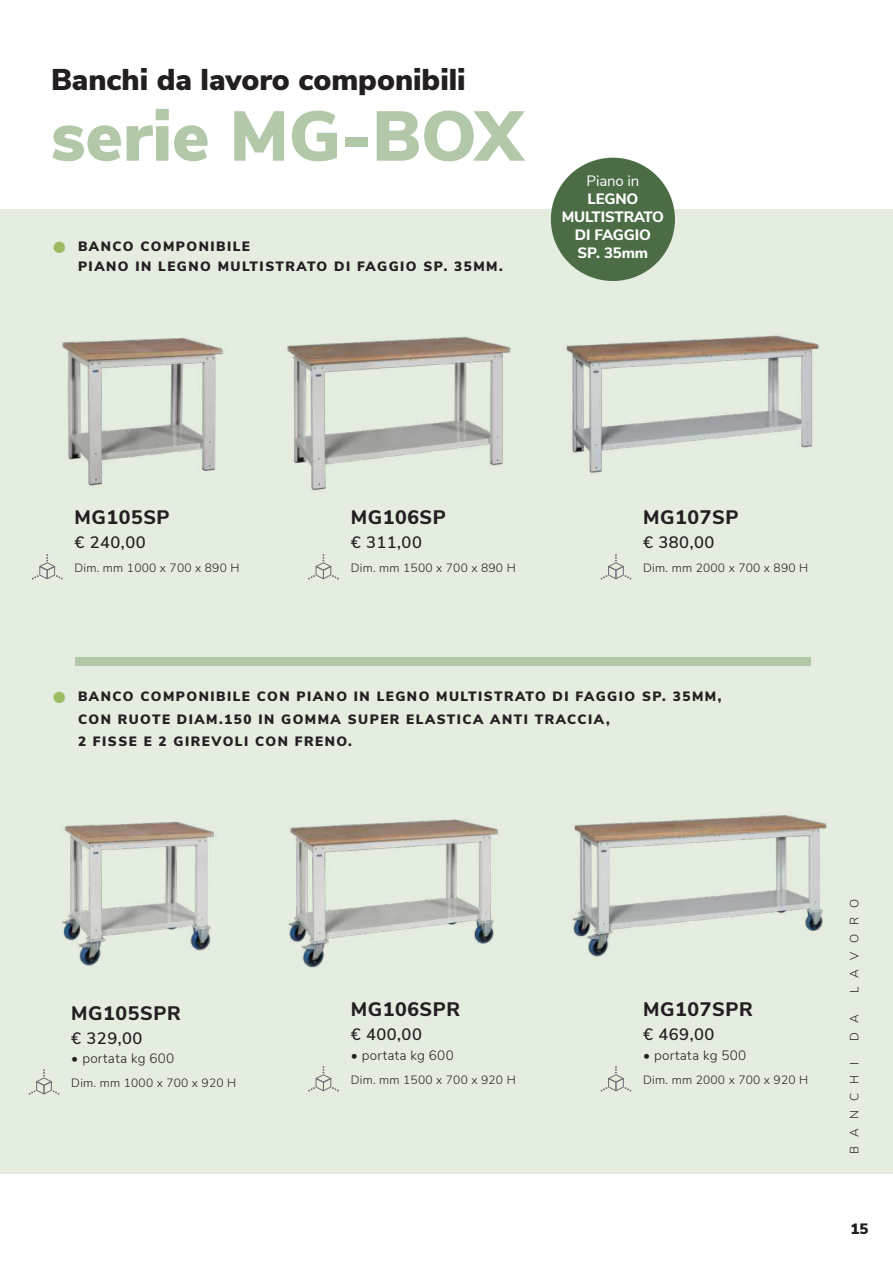
<style>
.page{position:relative;width:893px;height:1263px;background:#fff}
.page>*{position:absolute;margin:0;border:0;box-sizing:border-box;transform-origin:0 0}
.t1{font:900 70.2px "Nunito Sans";color:#b3c8a9}
.t2{font:900 30px "Nunito Sans";color:#231f20}
.t3{font:800 19.5px "Nunito Sans";letter-spacing:.03em;color:#231f20}
.t4{font:600 16.5px "Nunito Sans";letter-spacing:.03em;color:#231f20}
.t5{font:800 15px/18px "Nunito Sans";letter-spacing:-.01em;color:#fff;text-align:center}
.t6{font:15px "Nunito Sans";letter-spacing:-.01em;color:#fff}
.t7{font:900 15px "Nunito Sans";color:#231f20}
.t8{font:900 13.5px/22.5px "Nunito Sans";letter-spacing:.11em;color:#231f20}
.t9{font:300 13.5px "Nunito Sans";letter-spacing:.02em;color:#231f20}
.t10{font:300 12px "Nunito Sans";letter-spacing:.02em;color:#231f20}
.s1{font-size:31.5px;color:#9cbb63}
</style>
<div class="page">
<div style="left:0;top:209px;width:893px;height:965px;background:#e5ede1"></div>
<svg style="left:32px;top:554px;width:30px;height:25px"></svg>
<svg style="left:308px;top:554px;width:31px;height:25px"></svg>
<svg style="left:601px;top:554px;width:30px;height:25px"></svg>
<svg style="left:29px;top:1069px;width:30px;height:25px"></svg>
<svg style="left:308px;top:1066px;width:31px;height:25px"></svg>
<svg style="left:601px;top:1066px;width:30px;height:25px"></svg>
<img style="left:287px;top:336px;width:224px;height:156px">
<img style="left:566px;top:335px;width:253px;height:138px">
<img style="left:62px;top:338px;width:161px;height:148px">
<img style="left:62px;top:821px;width:152px;height:145px">
<img style="left:572px;top:815px;width:255px;height:142px">
<img style="left:288px;top:819px;width:212px;height:149px">
<div style="left:75px;top:657px;width:736px;height:8px;background:#b3c8a9"></div>
<div style="left:551px;top:158px;width:124px;height:123px;background:#4b6c45;border-radius:50%"></div>
<h2 class="t2" style="left:51px;top:68px;width:416px">Banchi da lavoro componibili</h2>
<h1 class="t1" style="left:51px;top:109px;width:474px">serie MG-BOX</h1>
<p class="t8" style="left:78px;top:238px;width:426px;line-height:19.5px;text-indent:-27px"><span class="s1">•</span> BANCO COMPONIBILE<br>PIANO IN LEGNO MULTISTRATO DI FAGGIO SP. 35MM.</p>
<p class="t6" style="left:586px;top:175px;width:54px">Piano in</p>
<p class="t5" style="left:562px;top:191px;width:104px">LEGNO<br>MULTISTRATO<br>DI FAGGIO<br>SP. 35mm</p>
<h3 class="t3" style="left:75px;top:509px;width:97px">MG105SP</h3>
<p class="t4" style="left:75px;top:536px;width:73px">€ 240,00</p>
<p class="t10" style="left:75px;top:563px;width:166px">Dim. mm 1000 x 700 x 890 H</p>
<h3 class="t3" style="left:351px;top:509px;width:97px">MG106SP</h3>
<p class="t4" style="left:351px;top:536px;width:73px">€ 311,00</p>
<p class="t10" style="left:351px;top:563px;width:166px">Dim. mm 1500 x 700 x 890 H</p>
<h3 class="t3" style="left:643px;top:509px;width:97px">MG107SP</h3>
<p class="t4" style="left:643px;top:536px;width:73px">€ 380,00</p>
<p class="t10" style="left:643px;top:563px;width:166px">Dim. mm 2000 x 700 x 890 H</p>
<p class="t8" style="left:78px;top:686px;width:645px;text-indent:-27px"><span class="s1">•</span> BANCO COMPONIBILE CON PIANO IN LEGNO MULTISTRATO DI FAGGIO SP. 35MM,<br>CON RUOTE DIAM.150 IN GOMMA SUPER ELASTICA ANTI TRACCIA,<br>2 FISSE E 2 GIREVOLI CON FRENO.</p>
<h3 class="t3" style="left:71px;top:1004px;width:111px">MG105SPR</h3>
<p class="t4" style="left:71px;top:1032px;width:73px">€ 329,00</p>
<p class="t9" style="left:71px;top:1053px;width:104px">• portata kg 600</p>
<p class="t10" style="left:71px;top:1078px;width:166px">Dim. mm 1000 x 700 x 920 H</p>
<h3 class="t3" style="left:351px;top:1001px;width:111px">MG106SPR</h3>
<p class="t4" style="left:351px;top:1028px;width:73px">€ 400,00</p>
<p class="t9" style="left:351px;top:1050px;width:104px">• portata kg 600</p>
<p class="t10" style="left:351px;top:1075px;width:166px">Dim. mm 1500 x 700 x 920 H</p>
<h3 class="t3" style="left:643px;top:1001px;width:111px">MG107SPR</h3>
<p class="t4" style="left:643px;top:1028px;width:73px">€ 469,00</p>
<p class="t9" style="left:643px;top:1050px;width:105px">• portata kg 500</p>
<p class="t10" style="left:643px;top:1075px;width:166px">Dim. mm 2000 x 700 x 920 H</p>
<p class="t10" style="left:849px;top:993px;width:96px;rotate:-90deg">LAVORO</p>
<p class="t10" style="left:849px;top:1041px;width:28px;rotate:-90deg">D A</p>
<p class="t10" style="left:849px;top:1154px;width:93px;rotate:-90deg">BANCHI</p>
<p class="t7" style="left:850px;top:1222px;width:19px">15</p>
</div>
